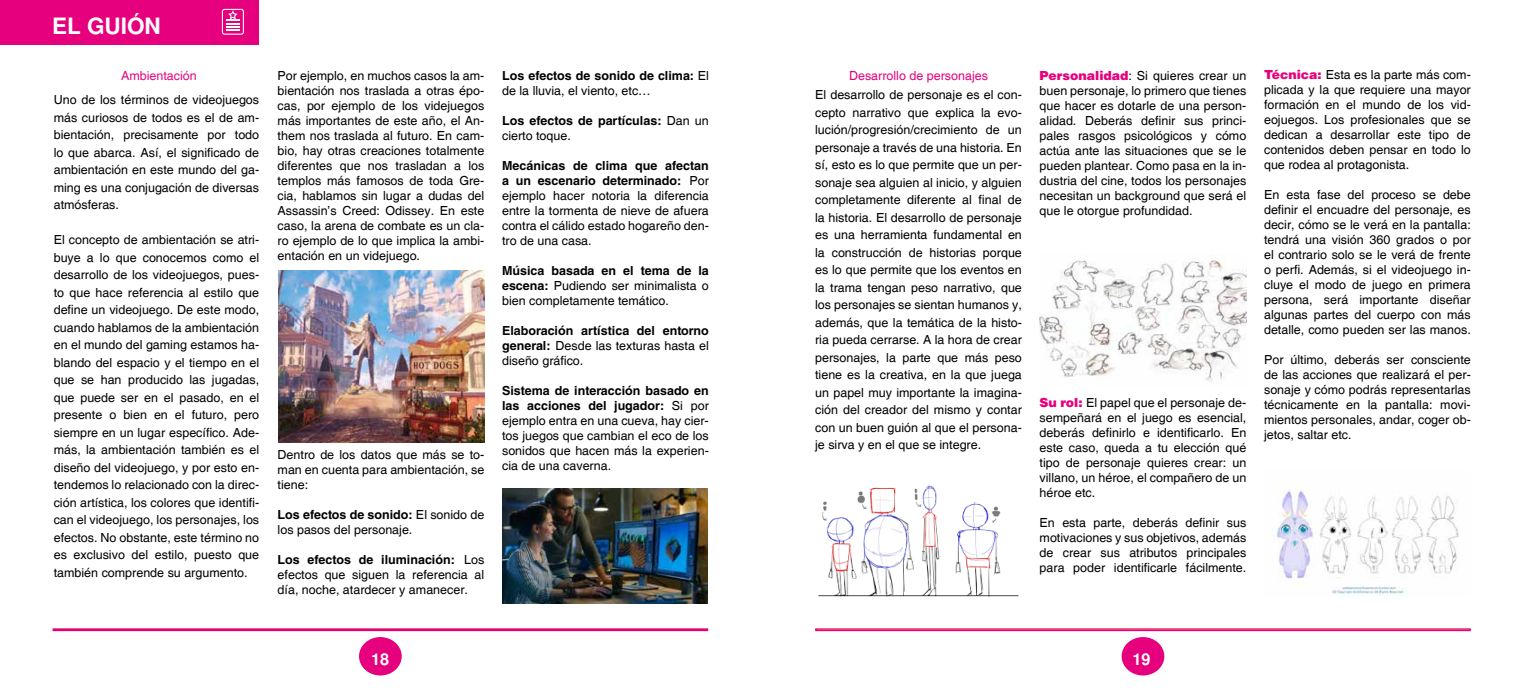
<style>
.page{position:relative;width:1524px;height:691px;background:#fff}
.page>*{position:absolute;margin:0;border:0;box-sizing:border-box;transform-origin:0 0}
.t1{font:700 22.5px "Free Sans";color:#fff}
.t2{font:700 16.25px "Free Sans";color:#fff}
.t3{font:12.5px/15px "Helvetica";color:#000;text-align:justify}
.t4{font:700 12.5px/15px "Helvetica LT Std";color:#000}
.t5{font:12.5px "Helvetica";color:#e6007d}
.t6{font:12.5px "Helvetica";color:#e5087e}
.s1{font-family:"Helvetica";font-weight:400}
.s2{font-family:"Helvetica LT Std";font-weight:700}
.s3{font-family:"Helvetica LT Std";font-weight:900;color:#e6007d}
</style>
<div class="page">
<div style="left:0;top:0;width:258px;height:44px;background:#e6007d"></div>
<div style="left:53px;top:628px;width:655px;height:3px;background:#cd1719;border:1px solid #e6007d"></div>
<div style="left:815px;top:628px;width:655px;height:3px;background:#ffed00;border:1px solid #e6007d"></div>
<div style="left:359px;top:637px;width:43px;height:38px;background:#e6007d;border-radius:50%"></div>
<div style="left:1121px;top:637px;width:43px;height:38px;background:#e6007d;border-radius:50%"></div>
<svg style="left:222px;top:9px;width:22px;height:26px"></svg>
<img style="left:279px;top:270px;width:205px;height:173px">
<img style="left:1039px;top:255px;width:207px;height:126px">
<img style="left:502px;top:488px;width:205px;height:116px">
<img style="left:818px;top:484px;width:201px;height:113px">
<img style="left:1277px;top:490px;width:182px;height:106px">
<h1 class="t1" style="left:52px;top:12px;width:110px">EL GUIÓN</h1>
<p class="t6" style="left:121px;top:69px;width:77px">Ambientación</p>
<p class="t3" style="left:54px;top:92px;width:207px;line-height:17.5px">Uno de los términos de videojuegos más curiosos de todos es el de am&shy;bientación, precisamente por todo lo que abarca. Así, el significado de ambientación en este mundo del ga&shy;ming es una conjugación de diversas atmósferas.</p>
<p class="t3" style="left:54px;top:232px;width:207px;line-height:17.5px">El concepto de ambientación se atri&shy;buye a lo que conocemos como el desarrollo de los videojuegos, pues&shy;to que hace referencia al estilo que define un videojuego. De este modo, cuando hablamos de la ambientación en el mundo del gaming estamos ha&shy;blando del espacio y el tiempo en el que se han producido las jugadas, que puede ser en el pasado, en el presente o bien en el futuro, pero siempre en un lugar específico. Ade&shy;más, la ambientación también es el diseño del videojuego, y por esto en&shy;tendemos lo relacionado con la direc&shy;ción artística, los colores que identifi&shy;can el videojuego, los personajes, los efectos. No obstante, este término no es exclusivo del estilo, puesto que también comprende su argumento.</p>
<p class="t3" style="left:278px;top:69px;width:208px">Por ejemplo, en muchos casos la am&shy;bientación nos traslada a otras épo&shy;cas, por ejemplo de los videjuegos más importantes de este año, el An&shy;them nos traslada al futuro. En cam&shy;bio, hay otras creaciones totalmente diferentes que nos trasladan a los templos más famosos de toda Gre&shy;cia, hablamos sin lugar a dudas del Assassin’s Creed: Odissey. En este caso, la arena de combate es un cla&shy;ro ejemplo de lo que implica la ambi&shy;entación en un videjuego.</p>
<p class="t4" style="left:502px;top:68px;width:208px">Los efectos de sonido de clima: <span class="s1">El</span></p>
<p class="t3" style="left:502px;top:84px;width:150px">de la lluvia, el viento, etc…</p>
<p class="t4" style="left:502px;top:113px;width:208px">Los efectos de partículas: <span class="s1">Dan un</span></p>
<p class="t3" style="left:502px;top:129px;width:70px">cierto toque.</p>
<p class="t4" style="left:502px;top:158px;width:208px">Mecánicas de clima que afectan a un escenario determinado: <span class="s1">Por</span></p>
<p class="t3" style="left:502px;top:189px;width:208px">ejemplo hacer notoria la diferencia entre la tormenta de nieve de afuera contra el cálido estado hogareño den&shy;tro de una casa.</p>
<p class="t4" style="left:502px;top:263px;width:208px">Música basada en el tema de la</p>
<p class="t3" style="left:502px;top:279px;width:208px"><span class="s2">escena:</span> Pudiendo ser minimalista o bien completamente temático.</p>
<p class="t4" style="left:502px;top:323px;width:208px">Elaboración artística del entorno</p>
<p class="t3" style="left:502px;top:339px;width:208px"><span class="s2">general:</span> Desde las texturas hasta el diseño gráfico.</p>
<p class="t4" style="left:502px;top:383px;width:208px">Sistema de interacción basado en las acciones del jugador: <span class="s1">Si por</span></p>
<p class="t3" style="left:502px;top:414px;width:208px">ejemplo entra en una cueva, hay cier&shy;tos juegos que cambian el eco de los sonidos que hacen más la experien&shy;cia de una caverna.</p>
<p class="t3" style="left:278px;top:448px;width:208px">Dentro de los datos que más se to&shy;man en cuenta para ambientación, se tiene:</p>
<p class="t4" style="left:278px;top:507px;width:208px">Los efectos de sonido: <span class="s1">El sonido de</span></p>
<p class="t3" style="left:278px;top:523px;width:136px">los pasos del personaje.</p>
<p class="t4" style="left:278px;top:552px;width:208px">Los efectos de iluminación: <span class="s1">Los</span></p>
<p class="t3" style="left:278px;top:568px;width:208px">efectos que siguen la referencia al día, noche, atardecer y amanecer.</p>
<p class="t5" style="left:849px;top:69px;width:140px">Desarrollo de personajes</p>
<p class="t3" style="left:815px;top:87px;width:208px;line-height:17.5px">El desarrollo de personaje es el con&shy;cepto narrativo que explica la evo&shy;lución/progresión/crecimiento de un personaje a través de una historia. En sí, esto es lo que permite que un per&shy;sonaje sea alguien al inicio, y alguien completamente diferente al final de la historia. El desarrollo de personaje es una herramienta fundamental en la construcción de historias porque es lo que permite que los eventos en la trama tengan peso narrativo, que los personajes se sientan humanos y, además, que la temática de la histo&shy;ria pueda cerrarse. A la hora de crear personajes, la parte que más peso tiene es la creativa, en la que juega un papel muy importante la imagina&shy;ción del creador del mismo y contar con un buen guión al que el persona&shy;je sirva y en el que se integre.</p>
<p class="t3" style="left:1039px;top:69px;width:208px"><span class="s3">Personalidad</span>: Si quieres crear un buen personaje, lo primero que tienes que hacer es dotarle de una person&shy;alidad. Deberás definir sus princi&shy;pales rasgos psicológicos y cómo actúa ante las situaciones que se le pueden plantear. Como pasa en la in&shy;dustria del cine, todos los personajes necesitan un background que será el que le otorgue profundidad.</p>
<p class="t3" style="left:1039px;top:395px;width:208px"><span class="s3">Su rol:</span> El papel que el personaje de&shy;sempeñará en el juego es esencial, deberás definirlo e identificarlo. En este caso, queda a tu elección qué tipo de personaje quieres crear: un villano, un héroe, el compañero de un héroe etc.</p>
<p class="t3" style="left:1039px;top:515px;width:208px">En esta parte, deberás definir sus motivaciones y sus objetivos, además de crear sus atributos principales para poder identificarle fácilmente.</p>
<p class="t3" style="left:1264px;top:67px;width:208px"><span class="s3">Técnica:</span> Esta es la parte más com&shy;plicada y la que requiere una mayor formación en el mundo de los vid&shy;eojuegos. Los profesionales que se dedican a desarrollar este tipo de contenidos deben pensar en todo lo que rodea al protagonista.</p>
<p class="t3" style="left:1264px;top:187px;width:208px">En esta fase del proceso se debe definir el encuadre del personaje, es decir, cómo se le verá en la pantalla: tendrá una visión 360 grados o por el contrario solo se le verá de frente o perfi. Además, si el videojuego in&shy;cluye el modo de juego en primera persona, será importante diseñar algunas partes del cuerpo con más detalle, como pueden ser las manos.</p>
<p class="t3" style="left:1264px;top:352px;width:208px">Por último, deberás ser consciente de las acciones que realizará el per&shy;sonaje y cómo podrás representarlas técnicamente en la pantalla: movi&shy;mientos personales, andar, coger ob&shy;jetos, saltar etc.</p>
<h2 class="t2" style="left:371px;top:649px;width:20px">18</h2>
<h2 class="t2" style="left:1132px;top:649px;width:20px">19</h2>
</div>
